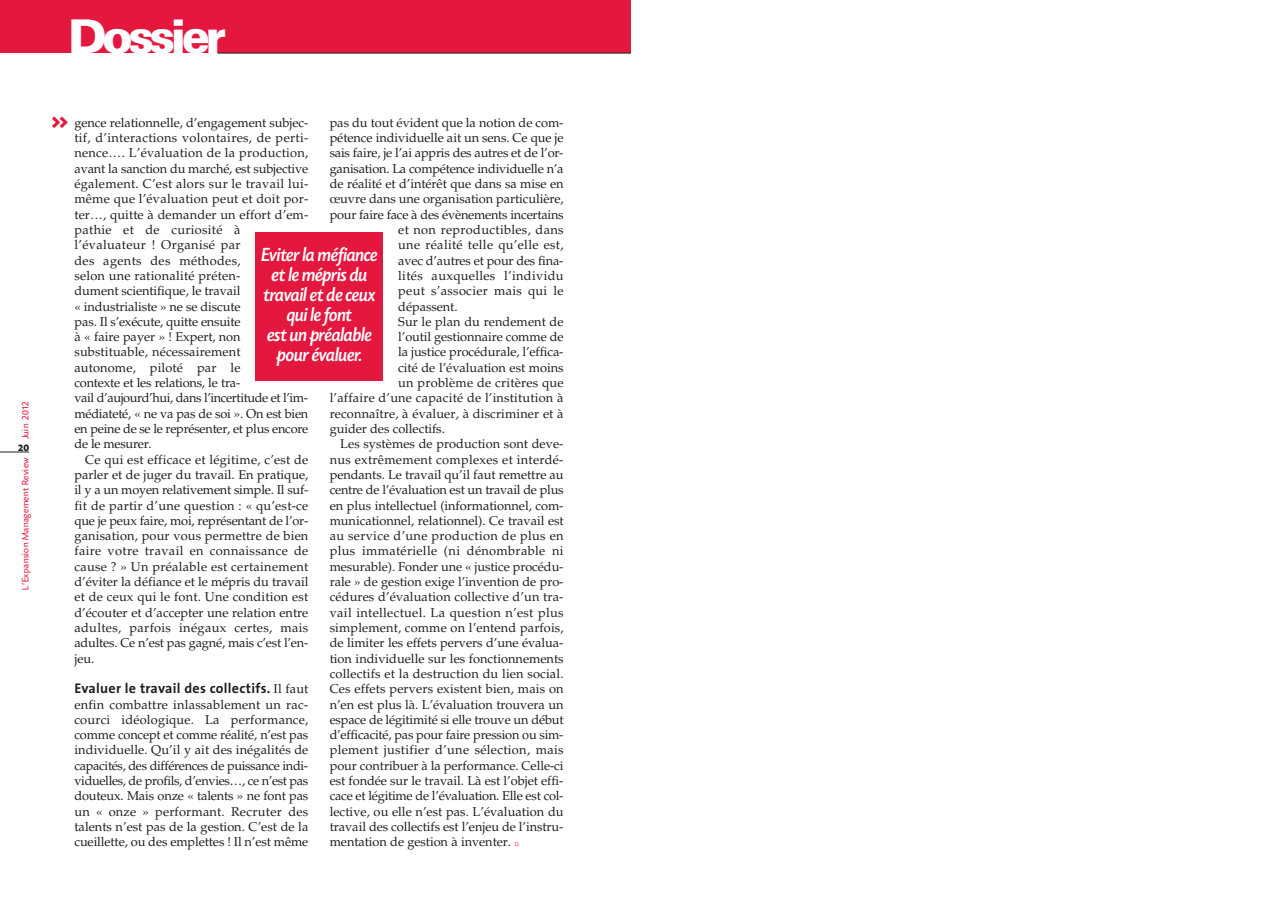
<style>
.page{position:relative;width:1262px;height:904px;background:#fff}
.page>*{position:absolute;margin:0;border:0;box-sizing:border-box;transform-origin:0 0}
.t1{font:900 46.5px "Univers LT Std";letter-spacing:-.1em;color:#fff}
.t2{font:20px/20px "Today SH Med Ita";color:#fff;text-align:center}
.t3{font:900 18.75px "The Sans";color:#e4183e}
.t4{font:700 14px "The Sans";letter-spacing:.02em;color:#231f20}
.t5{font:12.75px/15.2px "Palatino LT Std";letter-spacing:-.005em;color:#231f20;text-align:justify}
.t6{font:12.75px "Palatino LT Std";letter-spacing:.025em;color:#231f20}
.t7{font:12.75px "Palatino LT Std";letter-spacing:.015em;color:#231f20}
.t8{font:12.75px "Palatino LT Std";letter-spacing:.02em;color:#231f20}
.t9{font:700 10px "Today SH";color:#231f20}
.t10{font:9.75px "Today SH";letter-spacing:.05em;color:#e4183e}
.s1{font-family:"Courier";font-size:8.12px;color:#e4183e}
.s2{font-family:"Palatino LT Std";font-weight:400;font-size:12.75px}
</style>
<div class="page">
<div style="left:0;top:0;width:631px;height:53px;background:#e4183e"></div>
<hr style="left:218px;top:53px;width:413px;height:1px;background:#231f20">
<svg style="left:0;top:451px;width:29px;height:1px"></svg>
<div style="left:256px;top:232px;width:127px;height:149px;background:#e4183e"></div>
<h1 class="t1" style="left:68px;top:20px;width:159px">Dossier</h1>
<p class="t10" style="left:19px;top:439px;width:40px;rotate:-90deg">Juin 2012</p>
<p class="t10" style="left:19px;top:589px;width:134px;rotate:-90deg">L’Expansion Management Review</p>
<p class="t9" style="left:18px;top:441px;width:12px">20</p>
<h3 class="t3" style="left:51px;top:113px;width:19px">&gt;&gt;</h3>
<p class="t5" style="left:330px;top:116px;width:235px">pas du tout évident que la notion de com-</p>
<p class="t5" style="left:330px;top:132px;width:235px">pétence individuelle ait un sens. Ce que je</p>
<p class="t5" style="left:330px;top:147px;width:235px">sais faire, je l’ai appris des autres et de l’or-</p>
<p class="t5" style="left:330px;top:162px;width:235px">ganisation. La compétence individuelle n’a</p>
<p class="t5" style="left:330px;top:177px;width:235px">de réalité et d’intérêt que dans sa mise en</p>
<p class="t5" style="left:330px;top:193px;width:235px">œuvre dans une organisation particulière,</p>
<p class="t5" style="left:330px;top:208px;width:235px">pour faire face à des évènements incertains</p>
<p class="t6" style="left:398px;top:225px;width:167px">et non reproductibles, dans</p>
<p class="t6" style="left:398px;top:240px;width:167px">une réalité telle qu’elle est,</p>
<p class="t5" style="left:398px;top:254px;width:167px">avec d’autres et pour des fina-</p>
<p class="t6" style="left:398px;top:270px;width:167px">lités auxquelles l’individu</p>
<p class="t6" style="left:398px;top:286px;width:167px">peut s’associer mais qui le</p>
<p class="t5" style="left:398px;top:300px;width:61px">dépassent.</p>
<p class="t5" style="left:398px;top:315px;width:167px">Sur le plan du rendement de</p>
<p class="t5" style="left:398px;top:330px;width:167px">l’outil gestionnaire comme de</p>
<p class="t5" style="left:398px;top:346px;width:167px">la justice procédurale, l’effica-</p>
<p class="t5" style="left:398px;top:361px;width:167px">cité de l’évaluation est moins</p>
<p class="t8" style="left:398px;top:378px;width:167px">un problème de critères que</p>
<p class="t7" style="left:330px;top:393px;width:235px">l’affaire d’une capacité de l’institution à</p>
<p class="t5" style="left:330px;top:407px;width:235px">reconnaître, à évaluer, à discriminer et à</p>
<p class="t5" style="left:330px;top:422px;width:117px">guider des collectifs.</p>
<p class="t5" style="left:340px;top:438px;width:225px">Les systèmes de production sont deve-</p>
<p class="t8" style="left:330px;top:454px;width:235px">nus extrêmement complexes et interdé-</p>
<p class="t5" style="left:330px;top:468px;width:235px">pendants. Le travail qu’il faut remettre au</p>
<p class="t5" style="left:330px;top:483px;width:235px">centre de l’évaluation est un travail de plus</p>
<p class="t5" style="left:330px;top:499px;width:235px">en plus intellectuel (informationnel, com-</p>
<p class="t5" style="left:330px;top:514px;width:235px">municationnel, relationnel). Ce travail est</p>
<p class="t6" style="left:330px;top:531px;width:235px">au service d’une production de plus en</p>
<p class="t6" style="left:330px;top:546px;width:235px">plus immatérielle (ni dénombrable ni</p>
<p class="t5" style="left:330px;top:560px;width:235px">mesurable). Fonder une « justice procédu-</p>
<p class="t5" style="left:330px;top:575px;width:235px">rale » de gestion exige l’invention de pro-</p>
<p class="t5" style="left:330px;top:591px;width:235px">cédures d’évaluation collective d’un tra-</p>
<p class="t6" style="left:330px;top:607px;width:235px">vail intellectuel. La question n’est plus</p>
<p class="t5" style="left:330px;top:621px;width:235px">simplement, comme on l’entend parfois,</p>
<p class="t5" style="left:330px;top:636px;width:235px">de limiter les effets pervers d’une évalua-</p>
<p class="t5" style="left:330px;top:652px;width:235px">tion individuelle sur les fonctionnements</p>
<p class="t5" style="left:330px;top:667px;width:235px">collectifs et la destruction du lien social.</p>
<p class="t7" style="left:330px;top:684px;width:235px">Ces effets pervers existent bien, mais on</p>
<p class="t5" style="left:330px;top:698px;width:235px">n’en est plus là. L’évaluation trouvera un</p>
<p class="t5" style="left:330px;top:713px;width:235px">espace de légitimité si elle trouve un début</p>
<p class="t5" style="left:330px;top:728px;width:235px">d’efficacité, pas pour faire pression ou sim-</p>
<p class="t6" style="left:330px;top:745px;width:235px">plement justifier d’une sélection, mais</p>
<p class="t5" style="left:330px;top:759px;width:235px">pour contribuer à la performance. Celle-ci</p>
<p class="t5" style="left:330px;top:774px;width:235px">est fondée sur le travail. Là est l’objet effi-</p>
<p class="t5" style="left:330px;top:789px;width:235px">cace et légitime de l’évaluation. Elle est col-</p>
<p class="t5" style="left:330px;top:805px;width:235px">lective, ou elle n’est pas. L’évaluation du</p>
<p class="t5" style="left:330px;top:820px;width:235px">travail des collectifs est l’enjeu de l’instru-</p>
<p class="t5" style="left:330px;top:835px;width:191px">mentation de gestion à inventer. <span class="s1">n</span></p>
<p class="t5" style="left:74px;top:116px;width:235px;text-align:left">gence relationnelle, d’engagement subjec&shy;tif, d’interactions volontaires, de perti&shy;nence…. L’évaluation de la production, avant la sanction du marché, est subjective également. C’est alors sur le travail lui&shy;même que l’évaluation peut et doit por&shy;ter…, quitte à demander un effort d’em&shy;pathie et de curiosité à l’évaluateur ! Organisé par<br>des agents des méthodes,<br>selon une rationalité préten-<br>dument scientifique, le travail<br>« industrialiste » ne se discute<br>pas. Il s’exécute, quitte ensuite<br>à « faire payer » ! Expert, non substituable, nécessairement<br>autonome, piloté par le<br>contexte et les relations, le tra-<br>vail d’aujourd’hui, dans l’incertitude et l’im&shy;médiateté, « ne va pas de soi ». On est bien en peine de se le représenter, et plus encore de le mesurer.</p>
<p class="t5" style="left:74px;top:453px;width:235px;text-indent:11px">Ce qui est efficace et légitime, c’est de parler et de juger du travail. En pratique, il y a un moyen relativement simple. Il suf&shy;fit de partir d’une question : « qu’est-ce que je peux faire, moi, représentant de l’or&shy;ganisation, pour vous permettre de bien faire votre travail en connaissance de cause ? » Un préalable est certainement d’éviter la défiance et le mépris du travail et de ceux qui le font. Une condition est d’écouter et d’accepter une relation entre adultes, parfois inégaux certes, mais adultes. Ce n’est pas gagné, mais c’est l’en&shy;jeu.</p>
<p class="t4" style="left:74px;top:683px;width:235px">Evaluer le travail des collectifs. <span class="s2">Il faut</span></p>
<p class="t5" style="left:74px;top:698px;width:235px">enfin combattre inlassablement un rac&shy;courci idéologique. La performance, comme concept et comme réalité, n’est pas individuelle. Qu’il y ait des inégalités de capacités, des différences de puissance indi&shy;viduelles, de profils, d’envies…, ce n’est pas douteux. Mais onze « talents » ne font pas un « onze » performant. Recruter des talents n’est pas de la gestion. C’est de la cueillette, ou des emplettes ! Il n’est même</p>
<h2 class="t2" style="left:261px;top:244px;width:117px">Eviter la méfiance et le mépris du travail et de ceux qui le font<br>est un préalable pour évaluer.</h2>
</div>
